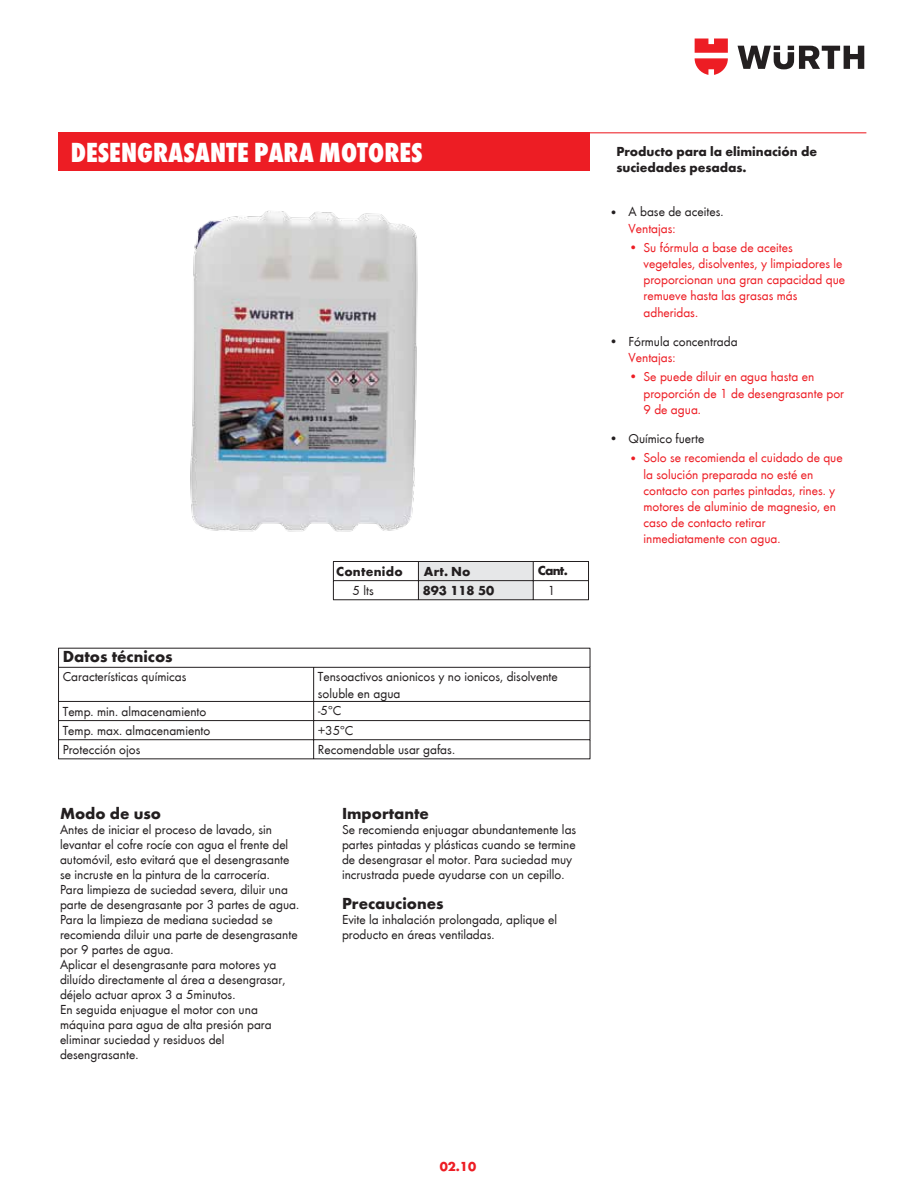
<style>
.page{position:relative;width:918px;height:1188px;background:#fff}
.page>*{position:absolute;margin:0;border:0;box-sizing:border-box;transform-origin:0 0}
.t1{font:800 condensed 28.5px "Wuerth";color:#fff}
.t2{font:700 16.5px "Wuerth";color:#231f20}
.t3{font:13.5px/15px "Wuerth";color:#231f20}
.t4{font:13.5px/16.2px "Wuerth";color:#ed1d24}
.t5{font:700 13.5px/16.2px "Wuerth";letter-spacing:-.005em;color:#231f20}
.t6{font:700 13.5px "Wuerth";letter-spacing:.02em;color:#231f20}
.t7{font:700 13.5px "Wuerth";color:#ed1d24}
</style>
<div class="page">
<svg style="left:738px;top:46px;width:126px;height:23px"></svg>
<svg style="left:695px;top:39px;width:33px;height:36px"></svg>
<hr style="left:59px;top:132px;width:807px;height:1px;background:#ed1d24">
<div style="left:59px;top:132px;width:531px;height:39px;background:#ed1d24"></div>
<hr style="left:333px;top:561px;width:85px;height:1px;background:#231f20">
<hr style="left:418px;top:561px;width:115px;height:1px;background:#231f20">
<hr style="left:533px;top:561px;width:56px;height:1px;background:#231f20">
<hr style="left:333px;top:580px;width:85px;height:1px;background:#231f20">
<svg style="left:333px;top:562px;width:1px;height:38px"></svg>
<hr style="left:533px;top:580px;width:56px;height:1px;background:#231f20">
<svg style="left:418px;top:562px;width:116px;height:38px;background:#d9dadb"></svg>
<svg style="left:588px;top:562px;width:1px;height:38px"></svg>
<hr style="left:333px;top:600px;width:200px;height:1px;background:#231f20">
<hr style="left:533px;top:600px;width:56px;height:1px;background:#231f20">
<svg style="left:590px;top:648px;width:1px;height:19px"></svg>
<hr style="left:58px;top:648px;width:256px;height:1px;background:#231f20">
<svg style="left:58px;top:649px;width:1px;height:18px"></svg>
<hr style="left:314px;top:648px;width:276px;height:1px;background:#231f20">
<hr style="left:58px;top:667px;width:256px;height:1px;background:#231f20">
<hr style="left:58px;top:668px;width:1px;height:33px;background:#231f20">
<hr style="left:314px;top:667px;width:276px;height:1px;background:#231f20">
<hr style="left:313px;top:668px;width:1px;height:33px;background:#231f20">
<hr style="left:590px;top:668px;width:1px;height:33px;background:#231f20">
<hr style="left:58px;top:701px;width:256px;height:1px;background:#231f20">
<hr style="left:314px;top:701px;width:276px;height:1px;background:#231f20">
<hr style="left:58px;top:720px;width:256px;height:1px;background:#231f20">
<hr style="left:314px;top:720px;width:276px;height:1px;background:#231f20">
<hr style="left:58px;top:739px;width:256px;height:1px;background:#231f20">
<svg style="left:58px;top:702px;width:1px;height:57px"></svg>
<hr style="left:314px;top:739px;width:276px;height:1px;background:#231f20">
<svg style="left:313px;top:702px;width:1px;height:57px"></svg>
<svg style="left:590px;top:702px;width:1px;height:57px"></svg>
<hr style="left:58px;top:759px;width:256px;height:1px;background:#231f20">
<hr style="left:314px;top:759px;width:276px;height:1px;background:#231f20">
<img style="left:190px;top:210px;width:228px;height:322px">
<h1 class="t1" style="left:71px;top:133px;width:354px">DESENGRASANTE PARA MOTORES</h1>
<p class="t5" style="left:616px;top:142px;width:202px">Producto para la eliminación de suciedades pesadas.</p>
<p class="t6" style="left:336px;top:561px;width:68px">Contenido</p>
<p class="t5" style="left:424px;top:562px;width:48px">Art. No</p>
<p class="t5" style="left:538px;top:562px;width:31px">Cant.</p>
<p class="t2" style="left:63px;top:645px;width:111px">Datos técnicos</p>
<p class="t3" style="left:63px;top:669px;width:125px">Características químicas</p>
<p class="t3" style="left:63px;top:701px;width:149px;line-height:19.2px">Temp. min. almacenamiento<br>Temp. max. almacenamiento</p>
<p class="t3" style="left:353px;top:582px;width:23px">5 lts</p>
<p class="t5" style="left:423px;top:581px;width:73px">893 118 50</p>
<p class="t3" style="left:548px;top:582px;width:9px">1</p>
<p class="t3" style="left:318px;top:668px;width:242px;line-height:16.2px">Tensoactivos anionicos y no ionicos, disolvente soluble en agua</p>
<p class="t3" style="left:318px;top:703px;width:25px">-5ºC</p>
<p class="t3" style="left:318px;top:722px;width:37px">+35ºC</p>
<p class="t3" style="left:63px;top:741px;width:79px">Protección ojos</p>
<p class="t3" style="left:318px;top:741px;width:139px">Recomendable usar gafas.</p>
<p class="t2" style="left:60px;top:801px;width:103px">Modo de uso</p>
<p class="t3" style="left:60px;top:821px;width:241px">Antes de iniciar el proceso de lavado, sin levantar el cofre rocíe con agua el frente del automóvil, esto evitará que el desengrasante se incruste en la pintura de la carrocería.<br>Para limpieza de suciedad severa, diluir una parte de desengrasante por 3 partes de agua.<br>Para la limpieza de mediana suciedad se recomienda diluir una parte de desengrasante por 9 partes de agua.<br>Aplicar el desengrasante para motores ya diluído directamente al área a desengrasar, déjelo actuar aprox 3 a 5minutos.<br>En seguida enjuague el motor con una máquina para agua de alta presión para eliminar suciedad y residuos del desengrasante.</p>
<p class="t2" style="left:342px;top:801px;width:89px">Importante</p>
<p class="t3" style="left:342px;top:821px;width:236px">Se recomienda enjuagar abundantemente las partes pintadas y plásticas cuando se termine de desengrasar el motor. Para suciedad muy incrustrada puede ayudarse con un cepillo.</p>
<p class="t2" style="left:342px;top:891px;width:103px">Precauciones</p>
<p class="t3" style="left:342px;top:911px;width:217px">Evite la inhalación prolongada, aplique el producto en áreas ventiladas.</p>
<p class="t3" style="left:609px;top:204px;width:11px">•</p>
<p class="t3" style="left:629px;top:204px;width:97px">A base de aceites.</p>
<p class="t4" style="left:629px;top:219px;width:49px">Ventajas:</p>
<p class="t4" style="left:644px;top:238px;width:203px;text-indent:-15px">• Su fórmula a base de aceites vegetales, disolventes, y limpiadores le proporcionan una gran capacidad que remueve hasta las grasas más adheridas.</p>
<p class="t3" style="left:609px;top:333px;width:11px">•</p>
<p class="t3" style="left:629px;top:333px;width:111px">Fórmula concentrada</p>
<p class="t4" style="left:629px;top:349px;width:49px">Ventajas:</p>
<p class="t3" style="left:609px;top:430px;width:11px">•</p>
<p class="t4" style="left:644px;top:368px;width:202px;text-indent:-15px">• Se puede diluir en agua hasta en proporción de 1 de desengrasante por<br>9 de agua.</p>
<p class="t4" style="left:644px;top:449px;width:201px;text-indent:-15px">• Solo se recomienda el cuidado de que la solución preparada no esté en contacto con partes pintadas, rines. y motores de aluminio de magnesio, en caso de contacto retirar inmediatamente con agua.</p>
<p class="t3" style="left:629px;top:430px;width:77px">Químico fuerte</p>
<p class="t7" style="left:440px;top:1156px;width:38px">02.10</p>
</div>
